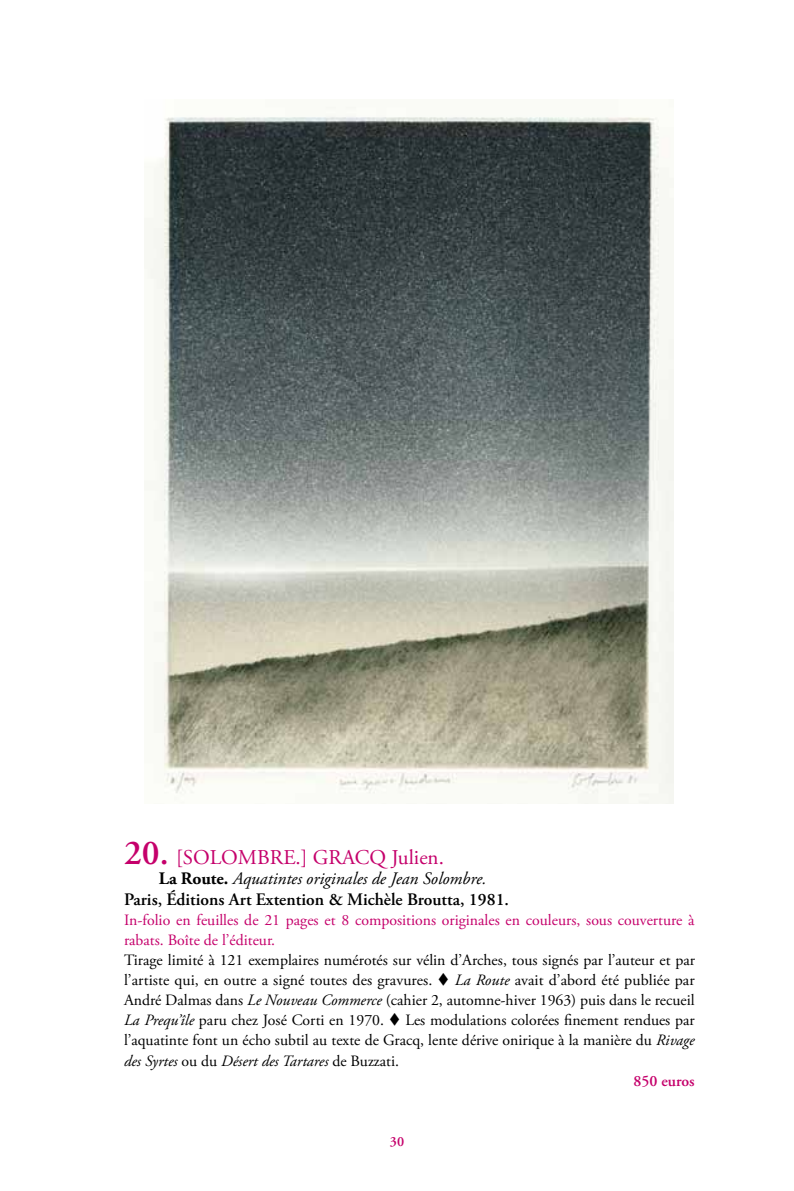
<style>
.page{position:relative;width:794px;height:1191px;background:#fff}
.page>*{position:absolute;margin:0;border:0;box-sizing:border-box;transform-origin:0 0}
.t1{font:21px "Adobe Garamond Pro";color:#c5006b}
.t2{font:600 17.5px/20.1px "Adobe Garamond Pro";color:#000}
.t3{font:15.75px "Adobe Garamond Pro";color:#000}
.t4{font:15.75px/20.1px "Adobe Garamond Pro";color:#c5006b}
.t5{font:italic 15.75px "Adobe Garamond Pro";color:#000}
.t6{font:600 15.75px "Adobe Garamond Pro";color:#c5006b}
.t7{font:600 14px "Adobe Garamond Pro";color:#c5006b}
.s1{font-weight:600;font-size:35px}
.s2{font-weight:700}
.s3{font-weight:400;font-style:italic}
.s4{font-style:italic}
.s5{font-style:normal}
</style>
<div class="page">
<img style="left:145px;top:107px;width:529px;height:697px">
<h1 class="t1" style="left:124px;top:845px;width:321px"><span class="s1">20.</span> [SOLOMBRE.] GRACQ Julien.</h1>
<p class="t2" style="left:124px;top:869px;width:386px;text-indent:35px"><span class="s2">La Route.</span> <span class="s3">Aquatintes originales de Jean Solombre.<br></span>Paris, Éditions Art Extention &amp; Michèle Broutta, 1981.</p>
<p class="t4" style="left:124px;top:910px;width:572px">In-folio en feuilles de 21 pages et 8 compositions originales en couleurs, sous couverture à rabats. Boîte de l’éditeur.</p>
<p class="t3" style="left:124px;top:950px;width:572px">Tirage limité à 121 exemplaires numérotés sur vélin d’Arches, tous signés par l’auteur et par</p>
<p class="t3" style="left:124px;top:970px;width:572px">l’artiste qui, en outre a signé toutes des gravures. ▼ <span class="s4">La Route</span> avait d’abord été publiée par</p>
<p class="t3" style="left:124px;top:990px;width:572px">André Dalmas dans <span class="s4">Le Nouveau Commerce</span> (cahier 2, automne-hiver 1963) puis dans le recueil</p>
<p class="t3" style="left:124px;top:1011px;width:572px"><span class="s4">La Prequ’île</span> paru chez José Corti en 1970. ▼ Les modulations colorées finement rendues par</p>
<p class="t3" style="left:124px;top:1031px;width:572px">l’aquatinte font un écho subtil au texte de Gracq, lente dérive onirique à la manière du <span class="s4">Rivage</span></p>
<p class="t5" style="left:124px;top:1051px;width:276px">des Syrtes <span class="s5">ou du</span> Désert des Tartares <span class="s5">de Buzzati.</span></p>
<p class="t6" style="left:633px;top:1071px;width:63px">850 euros</p>
<p class="t7" style="left:390px;top:1133px;width:16px">30</p>
</div>
